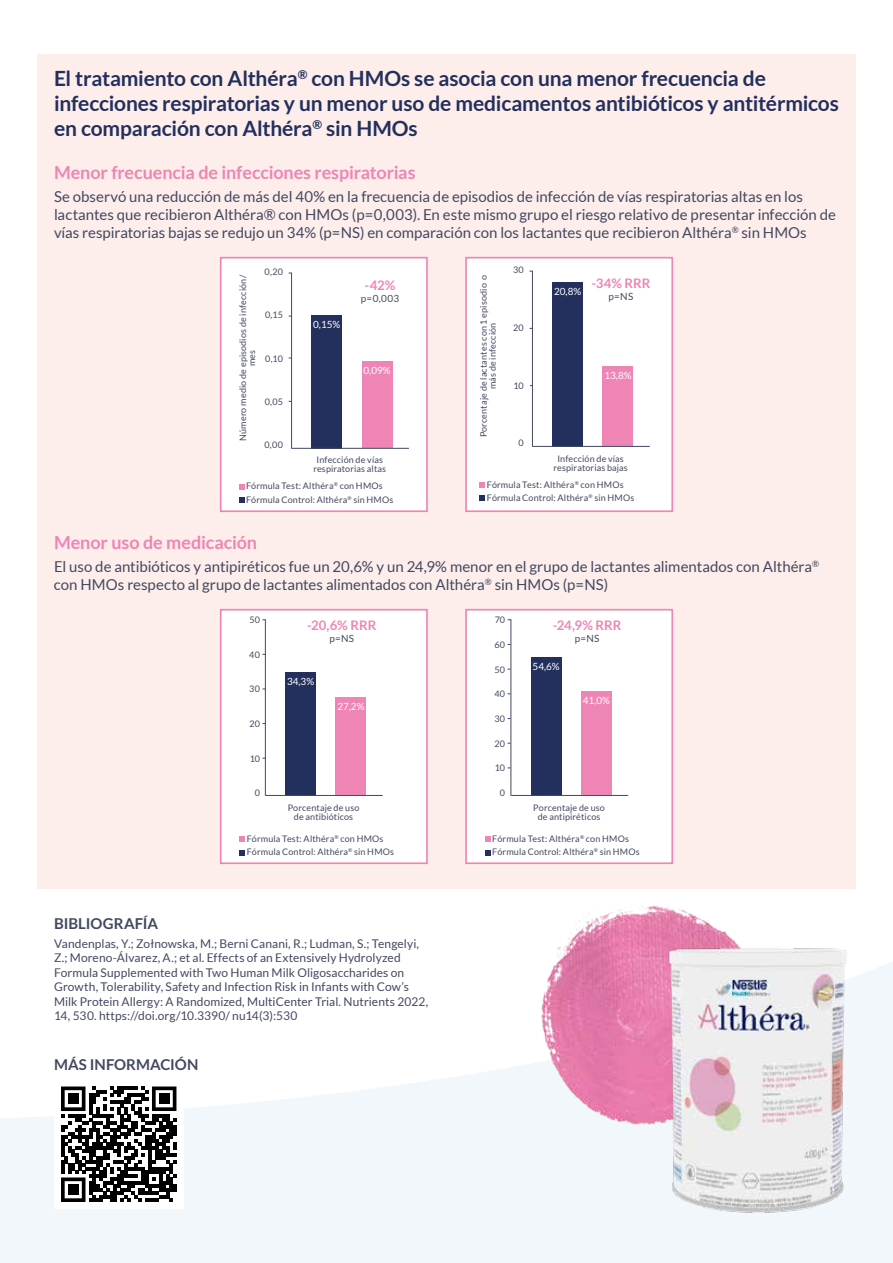
<style>
.page{position:relative;width:893px;height:1263px;background:#fff}
.page>*{position:absolute;margin:0;border:0;box-sizing:border-box;transform-origin:0 0}
.t1{font:700 21px/25.2px "Lato";letter-spacing:-.01em;color:#23305d}
.t2{font:700 18px "Lato";letter-spacing:-.005em;color:#ee85b4}
.t3{font:15px/18px "Lato";color:#424860}
.t4{font:700 15px "Lato";color:#424860}
.t5{font:700 13.2px "Lato";color:#ee85b4}
.t6{font:12px/14.4px "Lato";letter-spacing:.005em;color:#424860}
.t7{font:9.9px "Lato";color:#fff}
.t8{font:9.9px "Lato";letter-spacing:.025em;color:#424860}
.t9{font:9px/9px "Lato";letter-spacing:.015em;color:#424860;text-align:center}
</style>
<div class="page">
<svg style="left:0;top:962px;width:893px;height:301px;fill:#f1f7fa"></svg>
<div style="left:37px;top:54px;width:819px;height:835px;background:#fdeeeb"></div>
<img style="left:532px;top:906px;width:183px;height:231px">
<img style="left:658px;top:928px;width:199px;height:290px">
<div style="left:221px;top:258px;width:206px;height:253px;background:#fff"></div>
<hr style="left:291px;top:273px;width:1px;height:176px;background:#424860">
<div style="left:362px;top:361px;width:31px;height:87px;background:#ee85b4"></div>
<div style="left:311px;top:316px;width:31px;height:133px;background:#23305d"></div>
<hr style="left:292px;top:448px;width:117px;height:1px;background:#424860">
<svg style="left:239px;top:484px;width:5px;height:5px"></svg>
<svg style="left:239px;top:498px;width:5px;height:5px"></svg>
<div style="left:220px;top:257px;width:208px;height:255px;border:2px solid #ee85b4"></div>
<div style="left:466px;top:258px;width:206px;height:253px;background:#fff"></div>
<hr style="left:532px;top:271px;width:1px;height:176px;background:#424860">
<div style="left:602px;top:366px;width:31px;height:80px;background:#ee85b4"></div>
<div style="left:552px;top:282px;width:31px;height:165px;background:#23305d"></div>
<hr style="left:533px;top:446px;width:117px;height:1px;background:#424860">
<svg style="left:480px;top:482px;width:5px;height:6px"></svg>
<svg style="left:480px;top:496px;width:5px;height:5px"></svg>
<div style="left:465px;top:257px;width:208px;height:255px;border:2px solid #ee85b4"></div>
<div style="left:221px;top:610px;width:206px;height:253px;background:#fff"></div>
<hr style="left:265px;top:620px;width:1px;height:176px;background:#424860">
<div style="left:335px;top:697px;width:31px;height:98px;background:#ee85b4"></div>
<div style="left:285px;top:672px;width:31px;height:124px;background:#23305d"></div>
<hr style="left:266px;top:795px;width:117px;height:1px;background:#424860">
<svg style="left:239px;top:836px;width:6px;height:6px"></svg>
<svg style="left:239px;top:850px;width:6px;height:5px"></svg>
<div style="left:220px;top:609px;width:208px;height:255px;border:2px solid #ee85b4"></div>
<div style="left:466px;top:610px;width:206px;height:253px;background:#fff"></div>
<svg style="left:485px;top:836px;width:5px;height:6px"></svg>
<svg style="left:485px;top:850px;width:5px;height:5px"></svg>
<hr style="left:510px;top:620px;width:1px;height:176px;background:#424860">
<div style="left:581px;top:691px;width:31px;height:104px;background:#ee85b4"></div>
<div style="left:531px;top:658px;width:31px;height:138px;background:#23305d"></div>
<hr style="left:511px;top:795px;width:117px;height:1px;background:#424860">
<div style="left:465px;top:609px;width:208px;height:255px;border:2px solid #ee85b4"></div>
<div style="left:54px;top:1079px;width:129px;height:130px;background:#fff"></div>
<svg style="left:61px;top:1086px;width:115px;height:116px"></svg>
<div style="left:68px;top:1093px;width:10px;height:11px;background:#000"></div>
<div style="left:159px;top:1093px;width:10px;height:11px;background:#000"></div>
<div style="left:68px;top:1184px;width:10px;height:11px;background:#000"></div>
<h1 class="t1" style="left:54px;top:65px;width:786px">El tratamiento con Althéra<sup>®</sup> con HMOs se asocia con una menor frecuencia de infecciones respiratorias y un menor uso de medicamentos antibióticos y antitérmicos en comparación con Althéra<sup>®</sup> sin HMOs</h1>
<h2 class="t2" style="left:54px;top:162px;width:363px">Menor frecuencia de infecciones respiratorias</h2>
<p class="t3" style="left:54px;top:187px;width:784px">Se observó una reducción de más del 40% en la frecuencia de episodios de infección de vías respiratorias altas en los lactantes que recibieron Althéra® con HMOs (p=0,003). En este mismo grupo el riesgo relativo de presentar infección de vías respiratorias bajas se redujo un 34% (p=NS) en comparación con los lactantes que recibieron Althéra<sup>®</sup> sin HMOs</p>
<p class="t9" style="left:238px;top:441px;width:167px;rotate:-90deg">Número medio de episodios de infección/ mes</p>
<p class="t9" style="left:265px;top:267px;width:20px">0,20</p>
<p class="t9" style="left:265px;top:311px;width:19px">0,15</p>
<p class="t9" style="left:265px;top:354px;width:19px">0,10</p>
<p class="t9" style="left:265px;top:397px;width:20px">0,05</p>
<p class="t9" style="left:264px;top:440px;width:20px">0,00</p>
<p class="t7" style="left:313px;top:319px;width:29px">0,15%</p>
<h3 class="t5" style="left:365px;top:278px;width:32px">-42%</h3>
<p class="t8" style="left:361px;top:292px;width:40px">p=0,003</p>
<p class="t7" style="left:364px;top:365px;width:29px">0,09%</p>
<p class="t9" style="left:479px;top:437px;width:164px;rotate:-90deg">Porcentaje de lactantes con 1 episodio o más de infección</p>
<p class="t9" style="left:513px;top:265px;width:12px">30</p>
<p class="t9" style="left:513px;top:323px;width:12px">20</p>
<p class="t9" style="left:513px;top:381px;width:12px">10</p>
<p class="t9" style="left:519px;top:438px;width:7px">0</p>
<p class="t7" style="left:554px;top:285px;width:29px">20,8%</p>
<h3 class="t5" style="left:591px;top:276px;width:61px">-34% RRR</h3>
<p class="t8" style="left:609px;top:290px;width:26px">p=NS</p>
<p class="t7" style="left:604px;top:370px;width:29px">13,8%</p>
<p class="t9" style="left:313px;top:456px;width:74px">Infección de vías respiratorias altas</p>
<p class="t9" style="left:553px;top:454px;width:76px">Infección de vías respiratorias bajas</p>
<p class="t9" style="left:246px;top:479px;width:149px;line-height:13.6px;text-align:left">Fórmula Test: Althéra<sup>®</sup> con HMOs<br>Fórmula Control: Althéra<sup>®</sup> sin HMOs</p>
<p class="t9" style="left:487px;top:477px;width:149px;line-height:13.6px;text-align:left">Fórmula Test: Althéra<sup>®</sup> con HMOs<br>Fórmula Control: Althéra<sup>®</sup> sin HMOs</p>
<h2 class="t2" style="left:54px;top:532px;width:205px">Menor uso de medicación</h2>
<h3 class="t3" style="left:54px;top:557px;width:767px">El uso de antibióticos y antipiréticos fue un 20,6% y un 24,9% menor en el grupo de lactantes alimentados con Althéra<sup>® </sup>con HMOs respecto al grupo de lactantes alimentados con Althéra<sup>®</sup> sin HMOs (p=NS)</h3>
<p class="t9" style="left:249px;top:615px;width:12px">50</p>
<p class="t9" style="left:249px;top:650px;width:12px">40</p>
<p class="t9" style="left:249px;top:684px;width:12px">30</p>
<p class="t9" style="left:249px;top:719px;width:12px">20</p>
<p class="t9" style="left:250px;top:754px;width:12px">10</p>
<p class="t9" style="left:255px;top:788px;width:7px">0</p>
<p class="t9" style="left:247px;top:831px;width:149px;line-height:13.6px;text-align:left">Fórmula Test: Althéra<sup>®</sup> con HMOs<br>Fórmula Control: Althéra<sup>®</sup> sin HMOs</p>
<h3 class="t5" style="left:307px;top:618px;width:71px">-20,6% RRR</h3>
<p class="t8" style="left:329px;top:632px;width:26px">p=NS</p>
<p class="t7" style="left:287px;top:676px;width:29px">34,3%</p>
<p class="t7" style="left:337px;top:701px;width:29px">27,2%</p>
<p class="t9" style="left:288px;top:803px;width:73px">Porcentaje de uso de antibióticos</p>
<h3 class="t4" style="left:54px;top:915px;width:106px">BIBLIOGRAFÍA</h3>
<p class="t6" style="left:54px;top:936px;width:376px">Vandenplas, Y.; Zołnowska, M.; Berni Canani, R.; Ludman, S.; Tengelyi, Z.; Moreno-Álvarez, A.; et al. Effects of an Extensively Hydrolyzed Formula Supplemented with Two Human Milk Oligosaccharides on Growth, Tolerability, Safety and Infection Risk in Infants with Cow’s Milk Protein Allergy: A Randomized, MultiCenter Trial. Nutrients 2022, 14, 530. https://doi.org/10.3390/ nu14(3):530</p>
<h3 class="t4" style="left:54px;top:1056px;width:146px">MÁS INFORMACIÓN</h3>
<p class="t9" style="left:495px;top:615px;width:12px">70</p>
<p class="t9" style="left:494px;top:640px;width:12px">60</p>
<p class="t9" style="left:495px;top:665px;width:12px">50</p>
<p class="t9" style="left:494px;top:689px;width:12px">40</p>
<p class="t9" style="left:494px;top:714px;width:12px">30</p>
<p class="t9" style="left:495px;top:739px;width:12px">20</p>
<p class="t9" style="left:495px;top:763px;width:12px">10</p>
<p class="t9" style="left:500px;top:788px;width:7px">0</p>
<p class="t9" style="left:492px;top:831px;width:149px;line-height:13.6px;text-align:left">Fórmula Test: Althéra<sup>®</sup> con HMOs<br>Fórmula Control: Althéra<sup>®</sup> sin HMOs</p>
<h3 class="t5" style="left:553px;top:618px;width:70px">-24,9% RRR</h3>
<p class="t8" style="left:575px;top:632px;width:26px">p=NS</p>
<p class="t7" style="left:533px;top:661px;width:29px">54,6%</p>
<p class="t7" style="left:583px;top:695px;width:29px">41,0%</p>
<p class="t9" style="left:533px;top:803px;width:73px">Porcentaje de uso de antipiréticos</p>
</div>
